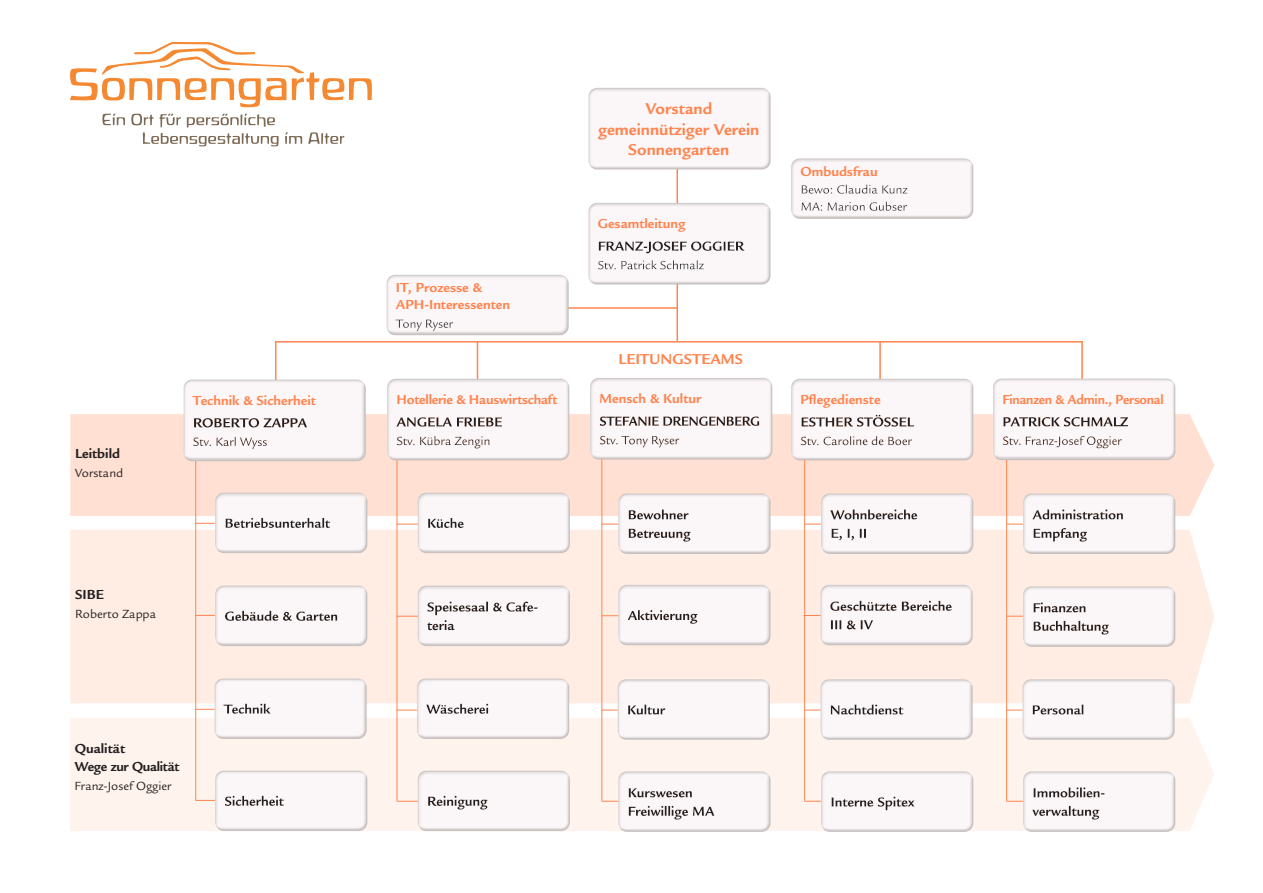
<style>
.page{position:relative;width:1263px;height:893px;background:#fff}
.page>*{position:absolute;margin:0;border:0;box-sizing:border-box;transform-origin:0 0}
.t1{font:700 17.1px/20.5px "Legacy Sans Std";color:#ff844f;text-align:center}
.t2{font:700 15.6px "Legacy Sans Std";color:#ff844f}
.t3{font:700 14.25px/17.1px "Legacy Sans Std";color:#ff844f}
.t4{font:700 14.25px "Legacy Sans Std";color:#ff844f;scale:.95 1}
.t5{font:700 14.25px/18.6px "Legacy Sans Std";letter-spacing:-.02em;color:#231f20}
.t6{font:700 14.25px "Legacy Sans Std";color:#231f20}
.t7{font:12.9px "Legacy Sans Std";color:#231f20}
</style>
<div class="page">
<hr style="left:477px;top:342px;width:1px;height:48px;background:#ff844f">
<hr style="left:275px;top:341px;width:1px;height:43px;background:#ff844f">
<div style="left:70px;top:718px;width:1144px;height:113px;background:#fff3ed"></div>
<div style="left:70px;top:414px;width:1144px;height:102px;background:#ffe0d2"></div>
<div style="left:70px;top:530px;width:1144px;height:173px;background:#ffede4"></div>
<hr style="left:195px;top:402px;width:1px;height:398px;background:#ff844f">
<hr style="left:397px;top:403px;width:1px;height:398px;background:#ff844f">
<hr style="left:601px;top:403px;width:1px;height:398px;background:#ff844f">
<hr style="left:804px;top:403px;width:1px;height:398px;background:#ff844f">
<hr style="left:1006px;top:403px;width:1px;height:398px;background:#ff844f">
<hr style="left:1081px;top:341px;width:2px;height:51px;background:#ff844f">
<hr style="left:879px;top:342px;width:2px;height:45px;background:#ff844f">
<hr style="left:676px;top:167px;width:2px;height:174px;background:#ff844f">
<div style="left:586px;top:86px;width:187px;height:81px;background:#7f7673;opacity:.3"></div>
<div style="left:586px;top:90px;width:189px;height:82px;background:#7f7673;opacity:.3"></div>
<div style="left:586px;top:201px;width:185px;height:81px;background:#7f7673;opacity:.3"></div>
<div style="left:586px;top:205px;width:185px;height:82px;background:#7f7673;opacity:.3"></div>
<div style="left:181px;top:378px;width:185px;height:80px;background:#7f7673;opacity:.3"></div>
<div style="left:181px;top:382px;width:185px;height:81px;background:#7f7673;opacity:.3"></div>
<div style="left:385px;top:377px;width:187px;height:81px;background:#7f7673;opacity:.3"></div>
<div style="left:385px;top:380px;width:189px;height:83px;background:#7f7673;opacity:.3"></div>
<div style="left:588px;top:376px;width:187px;height:81px;background:#7f7673;opacity:.3"></div>
<div style="left:588px;top:380px;width:189px;height:82px;background:#7f7673;opacity:.3"></div>
<div style="left:789px;top:377px;width:184px;height:81px;background:#7f7673;opacity:.3"></div>
<div style="left:789px;top:381px;width:184px;height:82px;background:#7f7673;opacity:.3"></div>
<div style="left:991px;top:377px;width:187px;height:80px;background:#7f7673;opacity:.3"></div>
<div style="left:991px;top:380px;width:189px;height:82px;background:#7f7673;opacity:.3"></div>
<svg style="left:397px;top:493px;width:19px;height:59px"></svg>
<div style="left:416px;top:491px;width:154px;height:60px;background:#7f7673;opacity:.3"></div>
<div style="left:416px;top:495px;width:154px;height:60px;background:#7f7673;opacity:.3"></div>
<svg style="left:397px;top:586px;width:19px;height:59px"></svg>
<div style="left:416px;top:584px;width:154px;height:59px;background:#7f7673;opacity:.3"></div>
<div style="left:416px;top:588px;width:154px;height:60px;background:#7f7673;opacity:.3"></div>
<svg style="left:397px;top:679px;width:18px;height:59px"></svg>
<div style="left:415px;top:677px;width:154px;height:60px;background:#7f7673;opacity:.3"></div>
<div style="left:415px;top:681px;width:154px;height:60px;background:#7f7673;opacity:.3"></div>
<svg style="left:397px;top:771px;width:19px;height:59px"></svg>
<div style="left:416px;top:769px;width:154px;height:59px;background:#7f7673;opacity:.3"></div>
<div style="left:416px;top:773px;width:154px;height:60px;background:#7f7673;opacity:.3"></div>
<svg style="left:601px;top:494px;width:15px;height:59px"></svg>
<div style="left:616px;top:492px;width:155px;height:59px;background:#7f7673;opacity:.3"></div>
<div style="left:616px;top:496px;width:155px;height:60px;background:#7f7673;opacity:.3"></div>
<svg style="left:601px;top:680px;width:14px;height:59px"></svg>
<div style="left:615px;top:678px;width:155px;height:60px;background:#7f7673;opacity:.3"></div>
<div style="left:615px;top:681px;width:155px;height:61px;background:#7f7673;opacity:.3"></div>
<svg style="left:601px;top:772px;width:15px;height:59px"></svg>
<div style="left:616px;top:770px;width:155px;height:59px;background:#7f7673;opacity:.3"></div>
<div style="left:616px;top:774px;width:155px;height:60px;background:#7f7673;opacity:.3"></div>
<svg style="left:804px;top:494px;width:15px;height:59px"></svg>
<div style="left:819px;top:492px;width:154px;height:59px;background:#7f7673;opacity:.3"></div>
<div style="left:819px;top:496px;width:154px;height:60px;background:#7f7673;opacity:.3"></div>
<svg style="left:601px;top:585px;width:15px;height:60px"></svg>
<div style="left:616px;top:583px;width:155px;height:60px;background:#7f7673;opacity:.3"></div>
<div style="left:616px;top:587px;width:155px;height:61px;background:#7f7673;opacity:.3"></div>
<svg style="left:804px;top:680px;width:14px;height:59px"></svg>
<div style="left:818px;top:678px;width:155px;height:60px;background:#7f7673;opacity:.3"></div>
<div style="left:818px;top:681px;width:155px;height:61px;background:#7f7673;opacity:.3"></div>
<svg style="left:804px;top:772px;width:15px;height:59px"></svg>
<div style="left:819px;top:770px;width:154px;height:59px;background:#7f7673;opacity:.3"></div>
<div style="left:819px;top:774px;width:154px;height:60px;background:#7f7673;opacity:.3"></div>
<svg style="left:1006px;top:494px;width:15px;height:59px"></svg>
<div style="left:1021px;top:492px;width:154px;height:59px;background:#7f7673;opacity:.3"></div>
<div style="left:1021px;top:496px;width:154px;height:60px;background:#7f7673;opacity:.3"></div>
<svg style="left:1006px;top:587px;width:15px;height:59px"></svg>
<div style="left:1021px;top:585px;width:154px;height:59px;background:#7f7673;opacity:.3"></div>
<div style="left:1021px;top:589px;width:154px;height:60px;background:#7f7673;opacity:.3"></div>
<svg style="left:1006px;top:680px;width:14px;height:59px"></svg>
<div style="left:1020px;top:678px;width:155px;height:60px;background:#7f7673;opacity:.3"></div>
<div style="left:1020px;top:681px;width:155px;height:61px;background:#7f7673;opacity:.3"></div>
<svg style="left:1006px;top:772px;width:15px;height:59px"></svg>
<div style="left:1021px;top:770px;width:154px;height:59px;background:#7f7673;opacity:.3"></div>
<div style="left:1021px;top:774px;width:154px;height:60px;background:#7f7673;opacity:.3"></div>
<div style="left:789px;top:158px;width:184px;height:59px;background:#d8d3d2"></div>
<div style="left:789px;top:160px;width:184px;height:61px;background:#7f7673;opacity:.3"></div>
<hr style="left:276px;top:341px;width:807px;height:2px;background:#ff844f">
<svg style="left:70px;top:42px;width:302px;height:65px"></svg>
<svg style="left:102px;top:114px;width:23px;height:11px"></svg>
<svg style="left:131px;top:114px;width:148px;height:32px"></svg>
<svg style="left:285px;top:132px;width:17px;height:12px"></svg>
<svg style="left:308px;top:132px;width:36px;height:12px"></svg>
<svg style="left:195px;top:493px;width:18px;height:59px"></svg>
<div style="left:213px;top:491px;width:155px;height:59px;background:#7f7673;opacity:.3"></div>
<div style="left:213px;top:495px;width:155px;height:60px;background:#7f7673;opacity:.3"></div>
<svg style="left:195px;top:586px;width:18px;height:59px"></svg>
<div style="left:213px;top:584px;width:155px;height:59px;background:#7f7673;opacity:.3"></div>
<div style="left:213px;top:588px;width:155px;height:60px;background:#7f7673;opacity:.3"></div>
<svg style="left:195px;top:679px;width:17px;height:59px"></svg>
<div style="left:212px;top:677px;width:155px;height:60px;background:#7f7673;opacity:.3"></div>
<div style="left:212px;top:681px;width:155px;height:60px;background:#7f7673;opacity:.3"></div>
<svg style="left:195px;top:771px;width:18px;height:59px"></svg>
<div style="left:213px;top:769px;width:155px;height:59px;background:#7f7673;opacity:.3"></div>
<div style="left:213px;top:773px;width:155px;height:60px;background:#7f7673;opacity:.3"></div>
<svg style="left:804px;top:585px;width:14px;height:60px"></svg>
<div style="left:818px;top:583px;width:155px;height:60px;background:#7f7673;opacity:.3"></div>
<div style="left:818px;top:587px;width:155px;height:61px;background:#7f7673;opacity:.3"></div>
<hr style="left:518px;top:307px;width:159px;height:2px;background:#ff844f">
<div style="left:384px;top:275px;width:185px;height:58px;background:#7f7673;opacity:.3"></div>
<div style="left:384px;top:277px;width:185px;height:61px;background:#7f7673;opacity:.3"></div>
<p class="t6" style="left:75px;top:445px;width:46px">Leitbild</p>
<p class="t7" style="left:75px;top:465px;width:50px">Vorstand</p>
<p class="t3" style="left:396px;top:279px;width:116px">IT, Prozesse &amp;<br>APH-Interessenten</p>
<p class="t1" style="left:598px;top:99px;width:163px">Vorstand gemeinnütziger Verein<br>Sonnengarten</p>
<p class="t3" style="left:598px;top:215px;width:89px">Gesamtleitung</p>
<p class="t3" style="left:800px;top:163px;width:79px">Ombudsfrau</p>
<p class="t2" style="left:618px;top:350px;width:126px">LEITUNGSTEAMS</p>
<p class="t3" style="left:193px;top:392px;width:124px">Technik &amp; Sicherheit</p>
<p class="t3" style="left:396px;top:391px;width:162px">Hotellerie &amp; Hauswirtschaft</p>
<p class="t3" style="left:599px;top:390px;width:103px">Mensch &amp; Kultur</p>
<p class="t3" style="left:800px;top:391px;width:82px">Pflegedienste</p>
<p class="t4" style="left:1002px;top:391px;width:171px">Finanzen &amp; Admin., Personal</p>
<p class="t6" style="left:75px;top:587px;width:30px">SIBE</p>
<p class="t7" style="left:75px;top:606px;width:82px">Roberto Zappa</p>
<p class="t5" style="left:75px;top:739px;width:106px">Qualität<br>Wege zur Qualität</p>
<p class="t7" style="left:75px;top:779px;width:98px">Franz-Josef Oggier</p>
</div>
